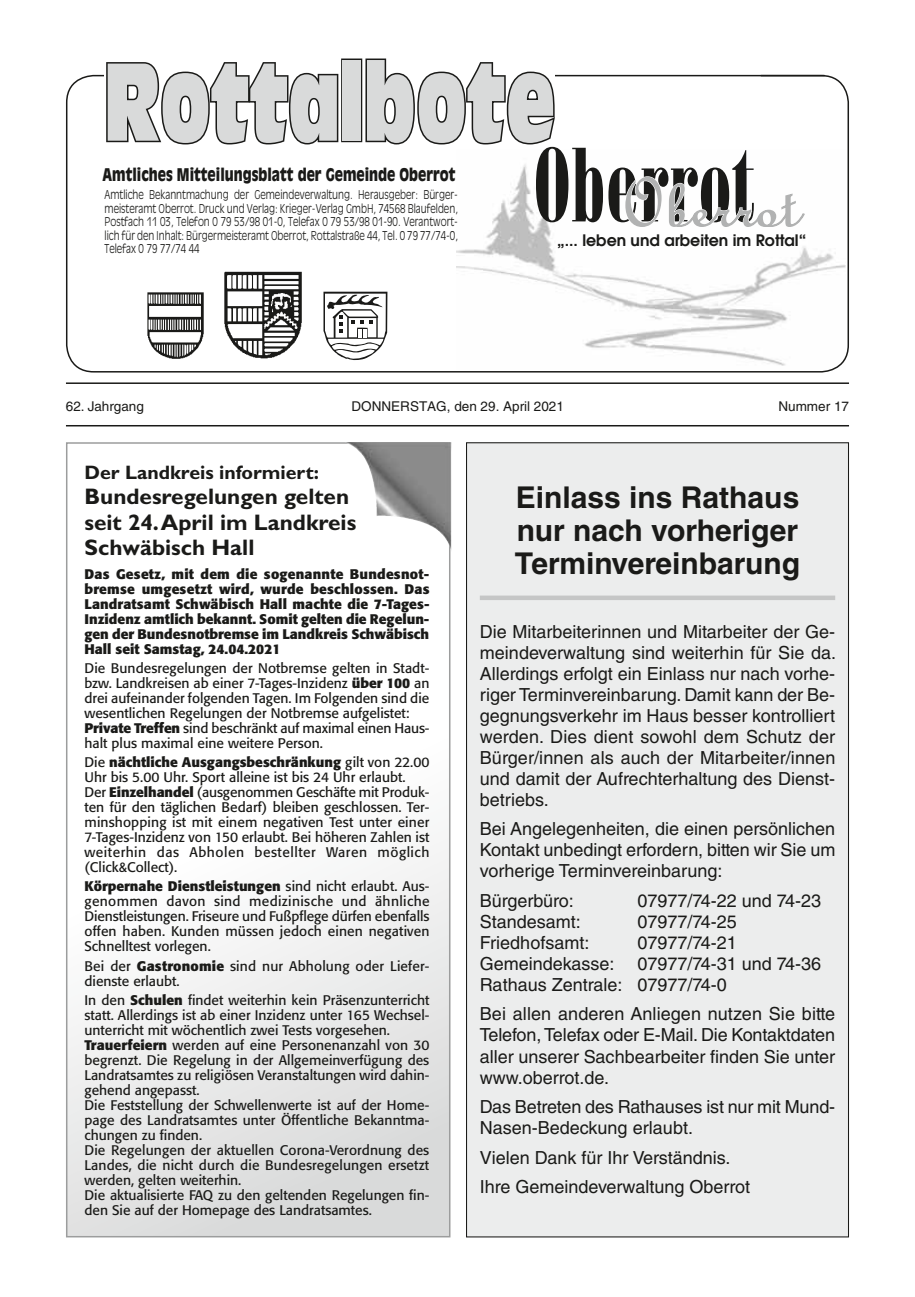
<style>
.page{position:relative;width:915px;height:1297px;background:#fff}
.page>*{position:absolute;margin:0;border:0;box-sizing:border-box;transform-origin:0 0}
.t1{font:108px "Antique Olive Nord";color:#d9dada;scale:.49 1}
.t2{font:700 30px/33px "Helvetica LT Std";color:#1a1a18;text-align:justify}
.t3{font:700 22.5px/25.5px "Gill Sans";color:#1a1a18}
.t4{font:700 19.5px "Gill Sans";color:#1a1a18}
.t5{font:18px/21px "Helvetica LT Std";color:#1a1a18;text-align:justify}
.t6{font:900 17.25px "Antique Olive";color:#1a1a18;scale:.78 1}
.t7{font:600 15.75px "Avant Garde";color:#1a1a18}
.t8{font:13.8px/15px "Formata";color:#1a1a18}
.t9{font:700 13.8px/15px "Formata";color:#1a1a18;text-align:justify}
.t10{font:13.5px "Helvetica LT Std";color:#1a1a18}
.t11{font:300 12px/13.5px "Antique Olive";color:#1a1a18;text-align:justify;scale:.81 1}
.s1{font-weight:700}
</style>
<div class="page">
<hr style="left:66px;top:382px;width:782px;height:2px;background:#1a1a18">
<hr style="left:66px;top:425px;width:782px;height:1px;background:#1a1a18">
<svg style="left:323px;top:292px;width:64px;height:69px"></svg>
<img style="left:224px;top:271px;width:78px;height:88px">
<img style="left:147px;top:292px;width:57px;height:67px">
<img style="left:456px;top:180px;width:389px;height:189px">
<svg style="left:608px;top:150px;width:199px;height:98px"></svg>
<svg style="left:106px;top:62px;width:233px;height:83px"></svg>
<div style="left:341px;top:59px;width:21px;height:83px;border:3px solid #1a1a18"></div>
<svg style="left:365px;top:58px;width:237px;height:164px"></svg>
<div style="left:466px;top:443px;width:382px;height:794px;background:#eceded"></div>
<hr style="left:479px;top:596px;width:355px;height:4px;background:#c5c6c6">
<div style="left:67px;top:443px;width:382px;height:794px;background:linear-gradient(to bottom,#fff,#e1e2e2)"></div>
<div style="left:66px;top:442px;width:384px;height:795px;border:2px solid #9c9d9d"></div>
<img style="left:345px;top:442px;width:106px;height:109px">
<h1 class="t1" style="left:104px;top:35px;width:921px">Rottalbote</h1>
<p class="t6" style="left:102px;top:165px;width:454px">Amtliches Mitteilungsblatt der Gemeinde Oberrot</p>
<p class="t11" style="left:104px;top:188px;width:438px">Amtliche Bekanntmachung der Gemeindeverwaltung. Herausgeber: Bürger&shy;meisteramt Oberrot. Druck und Verlag: Krieger-Verlag GmbH, 74568 Blaufelden, Postfach 11 03, Telefon 0 79 53/98 01-0, Telefax 0 79 53/98 01-90. Verantwort&shy;lich für den Inhalt: Bürgermeisteramt Oberrot, Rottalstraße 44, Tel. 0 79 77/74-0, Telefax 0 79 77/74 44</p>
<p class="t7" style="left:557px;top:230px;width:250px">„... leben und arbeiten im Rottal“</p>
<p class="t10" style="left:66px;top:399px;width:79px">62. Jahrgang</p>
<p class="t10" style="left:351px;top:399px;width:214px">DONNERSTAG, den 29. April 2021</p>
<p class="t10" style="left:778px;top:399px;width:72px">Nummer 17</p>
<h3 class="t4" style="left:84px;top:460px;width:236px">Der Landkreis informiert:</h3>
<h3 class="t3" style="left:84px;top:483px;width:273px">Bundesregelungen gelten seit 24. April im Landkreis<br>Schwäbisch Hall</h3>
<p class="t9" style="left:84px;top:566px;width:346px">Das Gesetz, mit dem die sogenannte Bundesnot&shy;bremse umgesetzt wird, wurde beschlossen. Das Landratsamt Schwäbisch Hall machte die 7-Tages-Inzidenz amtlich bekannt. Somit gelten die Regelun&shy;gen der Bundesnotbremse im Landkreis Schwäbisch Hall seit Samstag, 24.04.2021</p>
<p class="t8" style="left:84px;top:660px;width:346px">Die Bundesregelungen der Notbremse gelten in Stadt&shy;bzw. Landkreisen ab einer 7-Tages-Inzidenz <span class="s1">über 100</span> an drei aufeinander folgenden Tagen. Im Folgenden sind die wesentlichen Regelungen der Notbremse aufgelistet:<br><span class="s1">Private Treffen</span> sind beschränkt auf maximal einen Haus&shy;halt plus maximal eine weitere Person.</p>
<p class="t8" style="left:84px;top:755px;width:346px">Die <span class="s1">nächtliche Ausgangsbeschränkung</span> gilt von 22.00<br>Uhr bis 5.00 Uhr. Sport alleine ist bis 24 Uhr erlaubt.<br>Der <span class="s1">Einzelhandel</span> (ausgenommen Geschäfte mit Produk&shy;ten für den täglichen Bedarf) bleiben geschlossen. Ter&shy;minshopping ist mit einem negativen Test unter einer 7-Tages-Inzidenz von 150 erlaubt. Bei höheren Zahlen ist weiterhin das Abholen bestellter Waren möglich (Click&amp;Collect).</p>
<p class="t8" style="left:84px;top:879px;width:346px;text-align:justify"><span class="s1">Körpernahe Dienstleistungen</span> sind nicht erlaubt. Aus&shy;genommen davon sind medizinische und ähnliche Dienstleistungen. Friseure und Fußpflege dürfen ebenfalls offen haben. Kunden müssen jedoch einen negativen Schnelltest vorlegen.</p>
<p class="t8" style="left:84px;top:958px;width:346px">Bei der <span class="s1">Gastronomie</span> sind nur Abholung oder Liefer&shy;dienste erlaubt.</p>
<p class="t8" style="left:84px;top:992px;width:346px">In den <span class="s1">Schulen</span> findet weiterhin kein Präsenzunterricht statt. Allerdings ist ab einer Inzidenz unter 165 Wechsel&shy;unterricht mit wöchentlich zwei Tests vorgesehen.<br><span class="s1">Trauerfeiern</span> werden auf eine Personenanzahl von 30 begrenzt. Die Regelung in der Allgemeinverfügung des Landratsamtes zu religiösen Veranstaltungen wird dahin&shy;gehend angepasst.<br>Die Feststellung der Schwellenwerte ist auf der Home&shy;page des Landratsamtes unter Öffentliche Bekanntma&shy;chungen zu finden.<br>Die Regelungen der aktuellen Corona-Verordnung des Landes, die nicht durch die Bundesregelungen ersetzt werden, gelten weiterhin.<br>Die aktualisierte FAQ zu den geltenden Regelungen fin&shy;den Sie auf der Homepage des Landratsamtes.</p>
<h2 class="t2" style="left:514px;top:481px;width:286px">Einlass ins Rathaus nur nach vorheriger Terminvereinbarung</h2>
<p class="t5" style="left:479px;top:621px;width:358px">Die Mitarbeiterinnen und Mitarbeiter der Ge&shy;meindeverwaltung sind weiterhin für Sie da.<br>Allerdings erfolgt ein Einlass nur nach vorhe&shy;riger Terminvereinbarung. Damit kann der Be&shy;gegnungsverkehr im Haus besser kontrolliert werden. Dies dient sowohl dem Schutz der Bürger/innen als auch der Mitarbeiter/innen und damit der Aufrechterhaltung des Dienst&shy;betriebs.</p>
<h3 class="t5" style="left:479px;top:818px;width:357px">Bei Angelegenheiten, die einen persönlichen Kontakt unbedingt erfordern, bitten wir Sie um vorherige Terminvereinbarung:</h3>
<h3 class="t5" style="left:479px;top:890px;width:95px">Bürgerbüro:</h3>
<h3 class="t5" style="left:637px;top:890px;width:185px">07977/74-22 und 74-23</h3>
<h3 class="t5" style="left:479px;top:911px;width:102px">Standesamt:</h3>
<h3 class="t5" style="left:637px;top:911px;width:101px">07977/74-25</h3>
<h3 class="t5" style="left:479px;top:932px;width:111px">Friedhofsamt:</h3>
<h3 class="t5" style="left:637px;top:932px;width:101px">07977/74-21</h3>
<h3 class="t5" style="left:479px;top:953px;width:136px">Gemeindekasse:</h3>
<h3 class="t5" style="left:479px;top:953px;width:343px;text-indent:158px">07977/74-31 und 74-36<br>Rathaus Zentrale: 07977/74-0</h3>
<h3 class="t5" style="left:479px;top:1004px;width:357px">Bei allen anderen Anliegen nutzen Sie bitte Telefon, Telefax oder E-Mail. Die Kontaktdaten aller unserer Sachbearbeiter finden Sie unter www.oberrot.de.</h3>
<h3 class="t5" style="left:479px;top:1096px;width:357px">Das Betreten des Rathauses ist nur mit Mund-<br>Nasen-Bedeckung erlaubt.</h3>
<h3 class="t5" style="left:479px;top:1142px;width:272px;line-height:29.5px">Vielen Dank für Ihr Verständnis.<br>Ihre Gemeindeverwaltung Oberrot</h3>
</div>
